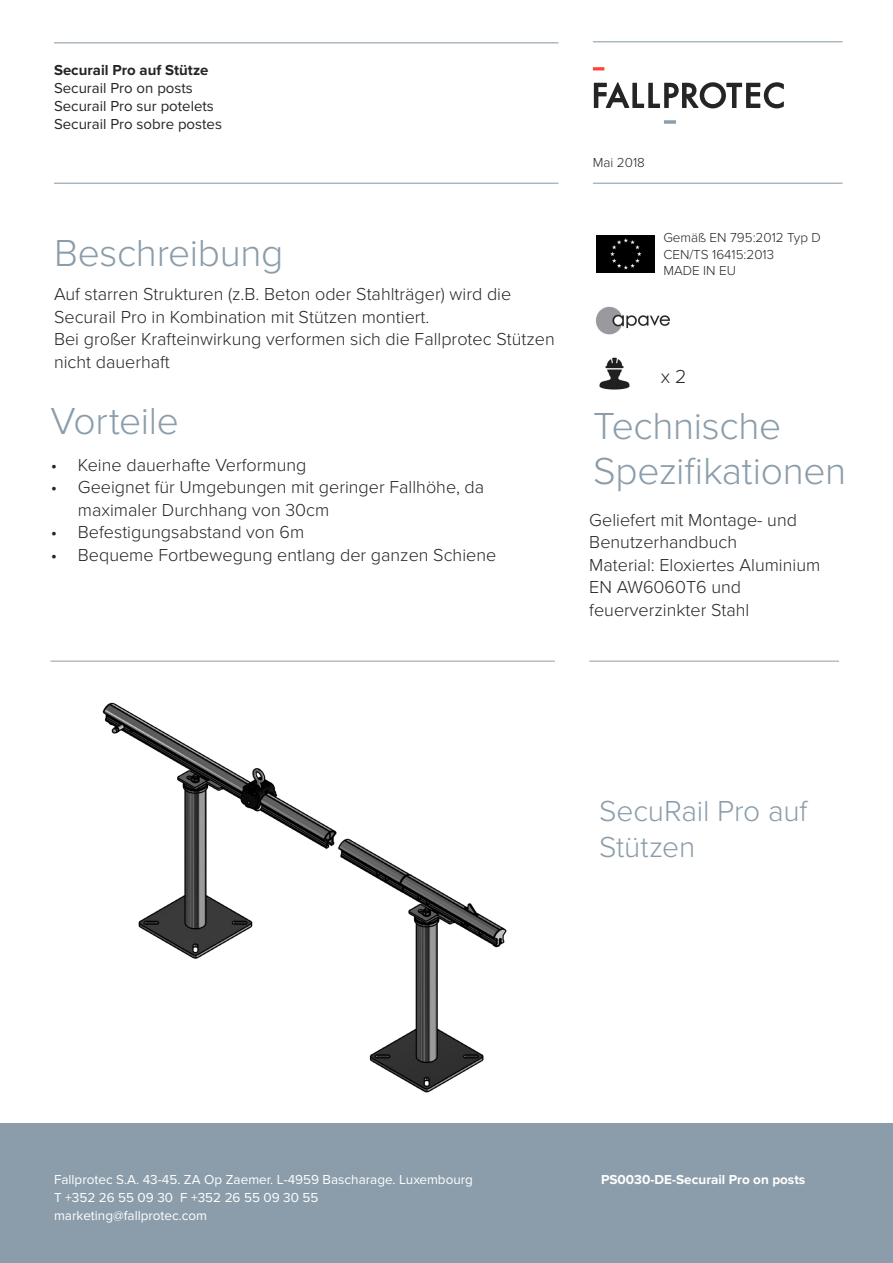
<style>
.page{position:relative;width:893px;height:1263px;background:#fff}
.page>*{position:absolute;margin:0;border:0;box-sizing:border-box;transform-origin:0 0}
.titular{font:300 39px/45px "Proxima Nova";letter-spacing:-.01em;color:#8b9daa}
.titular-2{font:300 30px/36px "Proxima Nova";letter-spacing:-.005em;color:#8b9daa}
.t1{font:300 19.5px "Proxima Nova";color:#242524}
.t2{font:300 18px/22.5px "Proxima Nova";color:#242524}
.t3{font:15px/18px "Proxima Nova";color:#242524}
.t4{font:700 15px "Proxima Nova";color:#242524}
.t5{font:13.5px/18px "Proxima Nova";color:#fff}
.t6{font:300 13.5px "Proxima Nova";color:#242524}
.t7{font:700 13.5px "Proxima Nova";color:#fff}
</style>
<div class="page">
<hr style="left:54px;top:42px;width:504px;height:1px;background:#8b9daa">
<hr style="left:54px;top:183px;width:504px;height:1px;background:#8b9daa">
<hr style="left:593px;top:41px;width:249px;height:1px;background:#8b9daa">
<hr style="left:593px;top:183px;width:249px;height:1px;background:#8b9daa">
<div style="left:0;top:1124px;width:893px;height:139px;background:#8b9daa"></div>
<svg style="left:664px;top:120px;width:12px;height:4px"></svg>
<svg style="left:594px;top:82px;width:190px;height:26px"></svg>
<svg style="left:593px;top:67px;width:11px;height:3px"></svg>
<hr style="left:50px;top:661px;width:505px;height:1px;background:#a4a0a0">
<hr style="left:589px;top:661px;width:250px;height:1px;background:#a4a0a0">
<img style="left:596px;top:235px;width:59px;height:38px">
<img style="left:595px;top:307px;width:75px;height:27px">
<img style="left:599px;top:357px;width:31px;height:33px">
<img style="left:102px;top:702px;width:405px;height:390px">
<p class="t4" style="left:54px;top:61px;width:156px">Securail Pro auf Stütze</p>
<p class="t3" style="left:54px;top:79px;width:170px">Securail Pro on posts<br>Securail Pro sur potelets<br>Securail Pro sobre postes</p>
<p class="titular" style="left:54px;top:231px;width:231px">Beschreibung</p>
<p class="t2" style="left:54px;top:283px;width:459px">Auf starren Strukturen (z.B. Beton oder Stahlträger) wird die<br>Securail Pro in Kombination mit Stützen montiert.</p>
<p class="t2" style="left:54px;top:328px;width:502px">Bei großer Krafteinwirkung verformen sich die Fallprotec Stützen nicht dauerhaft</p>
<p class="titular" style="left:50px;top:399px;width:130px">Vorteile</p>
<p class="t2" style="left:51px;top:454px;width:257px">• Keine dauerhafte Verformung</p>
<p class="t2" style="left:78px;top:476px;width:408px;text-indent:-27px">• Geeignet für Umgebungen mit geringer Fallhöhe, da maximaler Durchhang von 30cm</p>
<p class="t2" style="left:51px;top:521px;width:255px">• Befestigungsabstand von 6m</p>
<p class="t2" style="left:51px;top:544px;width:447px">• Bequeme Fortbewegung entlang der ganzen Schiene</p>
<p class="t6" style="left:593px;top:154px;width:54px">Mai 2018</p>
<p class="t6" style="left:663px;top:230px;width:159px">Gemäß EN 795:2012 Typ D</p>
<p class="t6" style="left:663px;top:246px;width:112px">CEN/TS 16415:2013</p>
<p class="t6" style="left:663px;top:263px;width:74px">MADE IN EU</p>
<p class="t1" style="left:661px;top:366px;width:27px">x 2</p>
<p class="titular" style="left:593px;top:404px;width:254px">Technische<br>Spezifikationen</p>
<p class="t2" style="left:589px;top:509px;width:209px">Geliefert mit Montage- und<br>Benutzerhandbuch</p>
<p class="t2" style="left:589px;top:554px;width:232px">Material: Eloxiertes Aluminium<br>EN AW6060T6 und feuerverzinkter Stahl</p>
<p class="titular-2" style="left:599px;top:793px;width:210px">SecuRail Pro auf<br>Stützen</p>
<p class="t5" style="left:54px;top:1171px;width:421px">Fallprotec S.A. 43-45. ZA Op Zaemer. L-4959 Bascharage. Luxembourg<br>T +352 26 55 09 30 F +352 26 55 09 30 55 marketing@fallprotec.com</p>
<p class="t7" style="left:601px;top:1172px;width:206px">PS0030-DE-Securail Pro on posts</p>
</div>
